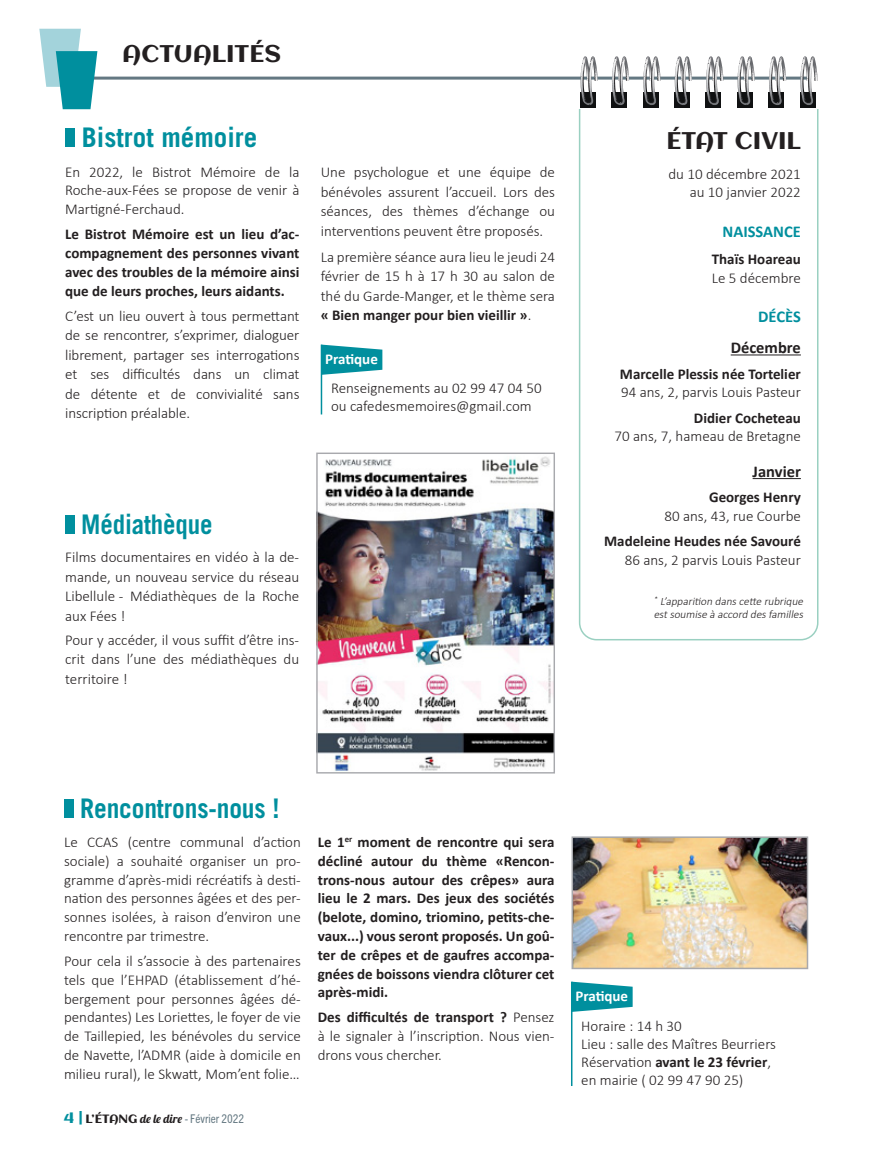
<style>
.page{position:relative;width:893px;height:1149px;background:#fff}
.page>*{position:absolute;margin:0;border:0;box-sizing:border-box;transform-origin:0 0}
.titre{font:700 27px "Trade Gothic";letter-spacing:-.005em;color:#008f9e;scale:.94 1}
.titre-2{font:700 27px "Trade Gothic";letter-spacing:-.005em;color:#008f9e}
.titre-3{font:700 27px "Trade Gothic";letter-spacing:-.005em;color:#008f9e;scale:.92 1}
.TITRE_RUBRIQUE{font:24px "Aclonica";color:#231f20}
.sous_titre{font:700 16.5px "Calibri";color:#231f20}
.sous_titre-2{font:700 16.5px "Calibri";color:#008f9e}
.texte{font:300 15px/19.5px "Calibri";color:#231f20;text-align:justify}
.texte-2{font:700 15px/18.8px "Calibri";color:#231f20;text-align:justify}
.sous_titre-3{font:700 15px "Calibri";color:#fff}
.t1{font:condensed 12px "Trade Gothic Next LT Pro";color:#647882}
.TITRE_RUBRIQUE-2{font:italic 300 11.25px/13.5px "Calibri";color:#231f20}
.s1{font-weight:700}
.s2{font-family:"Aclonica";font-stretch:normal;font-size:15px;color:#008f9e}
.s3{font-family:"Aclonica";font-stretch:normal;color:#231f20}
.s4{font-family:"Lobster 1.4";font-stretch:normal;color:#231f20}
</style>
<div class="page">
<hr style="left:85px;top:77px;width:723px;height:3px;background:#647882">
<svg style="left:39px;top:29px;width:58px;height:80px"></svg>
<div style="left:65px;top:128px;width:9px;height:19px;background:#008f9e"></div>
<img style="left:318px;top:456px;width:235px;height:315px">
<div style="left:316px;top:452px;width:239px;height:321px;border:1px solid #a8a9ad"></div>
<svg style="left:322px;top:344px;width:60px;height:31px"></svg>
<hr style="left:321px;top:344px;width:1px;height:70px;background:#008f9e">
<div style="left:65px;top:515px;width:9px;height:19px;background:#008f9e"></div>
<div style="left:64px;top:798px;width:9px;height:19px;background:#008f9e"></div>
<img style="left:574px;top:839px;width:231px;height:126px">
<div style="left:571px;top:836px;width:237px;height:132px;border:2px solid #a8a9ad"></div>
<svg style="left:578px;top:109px;width:241px;height:532px"></svg>
<div style="left:580px;top:93px;width:16px;height:15px;background:#101112"></div>
<svg style="left:580px;top:56px;width:18px;height:49px"></svg>
<div style="left:611px;top:93px;width:16px;height:15px;background:#101112"></div>
<svg style="left:612px;top:56px;width:17px;height:49px"></svg>
<div style="left:643px;top:93px;width:15px;height:15px;background:#101112"></div>
<svg style="left:643px;top:56px;width:17px;height:49px"></svg>
<div style="left:674px;top:93px;width:16px;height:15px;background:#101112"></div>
<svg style="left:675px;top:56px;width:17px;height:49px"></svg>
<div style="left:705px;top:93px;width:16px;height:15px;background:#101112"></div>
<svg style="left:706px;top:56px;width:17px;height:49px"></svg>
<div style="left:737px;top:93px;width:16px;height:15px;background:#101112"></div>
<svg style="left:737px;top:56px;width:18px;height:49px"></svg>
<div style="left:768px;top:93px;width:16px;height:15px;background:#101112"></div>
<svg style="left:769px;top:56px;width:17px;height:49px"></svg>
<div style="left:800px;top:93px;width:15px;height:15px;background:#101112"></div>
<svg style="left:800px;top:56px;width:17px;height:49px"></svg>
<hr style="left:731px;top:354px;width:70px;height:1px;background:#231f20">
<hr style="left:753px;top:478px;width:48px;height:1px;background:#231f20">
<svg style="left:572px;top:981px;width:61px;height:30px"></svg>
<hr style="left:571px;top:981px;width:1px;height:104px;background:#008f9e">
<h2 class="TITRE_RUBRIQUE" style="left:122px;top:37px;width:160px">ACTUALITÉS</h2>
<p class="titre-2" style="left:82px;top:121px;width:177px">Bistrot mémoire</p>
<p class="texte" style="left:65px;top:162px;width:236px;line-height:18.8px">En 2022, le Bistrot Mémoire de la Roche-aux-Fées se propose de venir à Martigné-Ferchaud.</p>
<p class="texte-2" style="left:65px;top:224px;width:236px">Le Bistrot Mémoire est un lieu d’ac&shy;compagnement des personnes vivant avec des troubles de la mémoire ainsi que de leurs proches, leurs aidants.</p>
<p class="texte" style="left:65px;top:306px;width:236px">C’est un lieu ouvert à tous permettant de se rencontrer, s’exprimer, dialoguer librement, partager ses interrogations et ses difficultés dans un climat de détente et de convivialité sans inscription préalable.</p>
<p class="texte" style="left:321px;top:162px;width:236px">Une psychologue et une équipe de bénévoles assurent l’accueil. Lors des séances, des thèmes d’échange ou interventions peuvent être proposés.</p>
<p class="texte" style="left:321px;top:247px;width:236px">La première séance aura lieu le jeudi 24 février de 15 h à 17 h 30 au salon de thé du Garde-Manger, et le thème sera <span class="s1">« Bien manger pour bien vieillir »</span>.</p>
<p class="sous_titre-3" style="left:325px;top:349px;width:54px">Pratique</p>
<p class="texte" style="left:331px;top:379px;width:212px;line-height:18px">Renseignements au 02 99 47 04 50 ou cafedesmemoires@gmail.com</p>
<p class="titre-3" style="left:81px;top:508px;width:144px">Médiathèque</p>
<p class="texte" style="left:65px;top:547px;width:236px">Films documentaires en vidéo à la de&shy;mande, un nouveau service du réseau Libellule - Médiathèques de la Roche aux Fées !</p>
<p class="texte" style="left:65px;top:629px;width:236px">Pour y accéder, il vous suffit d’être ins&shy;crit dans l’une des médiathèques du territoire !</p>
<p class="TITRE_RUBRIQUE" style="left:666px;top:123px;width:136px">ÉTAT CIVIL</p>
<p class="texte" style="left:668px;top:165px;width:134px;line-height:18px;text-align:right">du 10 décembre 2021 au 10 janvier 2022</p>
<p class="sous_titre-2" style="left:723px;top:221px;width:80px">NAISSANCE</p>
<p class="texte-2" style="left:712px;top:249px;width:91px">Thaïs Hoareau</p>
<p class="texte" style="left:712px;top:268px;width:91px">Le 5 décembre</p>
<p class="sous_titre-2" style="left:758px;top:306px;width:44px">DÉCÈS</p>
<p class="sous_titre" style="left:731px;top:337px;width:72px">Décembre</p>
<p class="texte-2" style="left:620px;top:363px;width:182px">Marcelle Plessis née Tortelier</p>
<p class="texte" style="left:621px;top:382px;width:181px">94 ans, 2, parvis Louis Pasteur</p>
<p class="texte-2" style="left:694px;top:407px;width:108px">Didier Cocheteau</p>
<p class="texte" style="left:615px;top:426px;width:188px">70 ans, 7, hameau de Bretagne</p>
<p class="sous_titre" style="left:753px;top:461px;width:50px">Janvier</p>
<p class="texte-2" style="left:709px;top:487px;width:93px">Georges Henry</p>
<p class="texte" style="left:664px;top:506px;width:138px">80 ans, 43, rue Courbe</p>
<p class="texte-2" style="left:604px;top:531px;width:198px">Madeleine Heudes née Savouré</p>
<p class="texte" style="left:625px;top:550px;width:178px">86 ans, 2 parvis Louis Pasteur</p>
<p class="TITRE_RUBRIQUE-2" style="left:654px;top:594px;width:153px"><sup>*</sup> L’apparition danscette rubrique estsoumise à accord desfamilles</p>
<p class="titre" style="left:80px;top:791px;width:214px">Rencontrons-nous !</p>
<p class="texte" style="left:64px;top:832px;width:238px;line-height:18.8px">Le CCAS (centre communal d’action sociale) a souhaité organiser un pro&shy;gramme d’après-midi récréatifs à desti&shy;nation des personnes âgées et des per&shy;sonnes isolées, à raison d’environ une rencontre par trimestre.</p>
<p class="texte" style="left:64px;top:951px;width:238px;line-height:18.8px">Pour cela il s’associe à des partenaires tels que l’EHPAD (établissement d’hé&shy;bergement pour personnes âgées dé&shy;pendantes) Les Loriettes, le foyer de vie de Taillepied, les bénévoles du service de Navette, l’ADMR (aide à domicile en milieu rural), le Skwatt, Mom’ent folie…</p>
<p class="t1" style="left:64px;top:1110px;width:182px"><span class="s2">4 |</span> <span class="s3">L’ÉTANG</span> <span class="s4">de le dire</span> - Février 2022</p>
<p class="texte-2" style="left:318px;top:831px;width:238px">Le 1<sup>er</sup> moment de rencontre qui sera décliné autour du thème «Rencon&shy;trons-nous autour des crêpes» aura lieu le 2 mars. Des jeux des sociétés (belote, domino, triomino, petits-che&shy;vaux...) vous seront proposés. Un goû&shy;ter de crêpes et de gaufres accompa&shy;gnées de boissons viendra clôturer cet après-midi.</p>
<p class="texte" style="left:318px;top:1007px;width:238px;line-height:18.8px"><span class="s1">Des difficultés de transport ?</span> Pensez à le signaler à l’inscription. Nous vien&shy;drons vous chercher.</p>
<p class="sous_titre-3" style="left:575px;top:986px;width:54px">Pratique</p>
<p class="texte" style="left:581px;top:1015px;width:102px">Horaire : 14 h 30</p>
<p class="texte" style="left:581px;top:1033px;width:196px">Lieu : salle des Maîtres Beurriers</p>
<p class="texte" style="left:581px;top:1052px;width:191px;line-height:18px">Réservation <span class="s1">avant le 23 février</span>, en mairie ( 02 99 47 90 25)</p>
</div>
